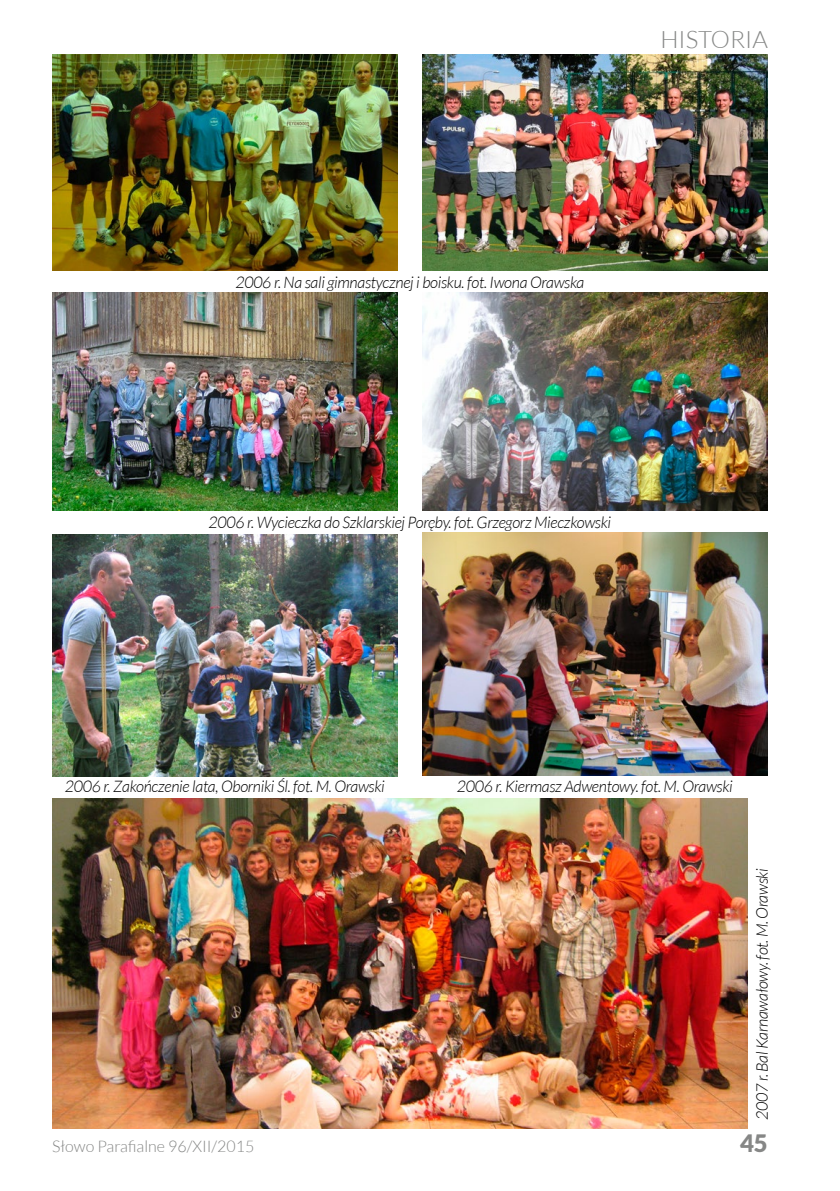
<style>
.page{position:relative;width:840px;height:1191px;background:#fff}
.page>*{position:absolute;margin:0;border:0;box-sizing:border-box;transform-origin:0 0}
.t1{font:300 24px "Lato";color:#868786}
.t2{font:900 24px "Lato";color:#868786}
.t3{font:italic 300 16px "Lato";letter-spacing:-.02em;color:#000}
.t4{font:300 16px "Lato";color:#868786}
</style>
<div class="page">
<img style="left:52px;top:54px;width:346px;height:216px">
<img style="left:422px;top:54px;width:345px;height:216px">
<img style="left:52px;top:293px;width:346px;height:217px">
<img style="left:422px;top:293px;width:345px;height:217px">
<img style="left:52px;top:534px;width:346px;height:242px">
<img style="left:422px;top:533px;width:345px;height:242px">
<img style="left:52px;top:798px;width:695px;height:330px">
<h1 class="t1" style="left:660px;top:27px;width:109px">HISTORIA</h1>
<p class="t3" style="left:235px;top:274px;width:350px">2006 r. Na sali gimnastycznej i boisku. fot. Iwona Orawska</p>
<p class="t3" style="left:208px;top:514px;width:404px">2006 r. Wycieczka do Szklarskiej Poręby. fot. Grzegorz Mieczkowski</p>
<p class="t3" style="left:65px;top:778px;width:321px">2006 r. Zakończenie lata, Oborniki Śl. fot. M. Orawski</p>
<p class="t3" style="left:456px;top:778px;width:277px">2006 r. Kiermasz Adwentowy. fot. M. Orawski</p>
<p class="t3" style="left:753px;top:1119px;width:253px;rotate:-90deg">2007 r. Bal Karnawałowy. fot. M. Orawski</p>
<p class="t4" style="left:52px;top:1138px;width:204px">Słowo Parafialne 96/XII/2015</p>
<h1 class="t2" style="left:739px;top:1129px;width:29px">45</h1>
</div>
